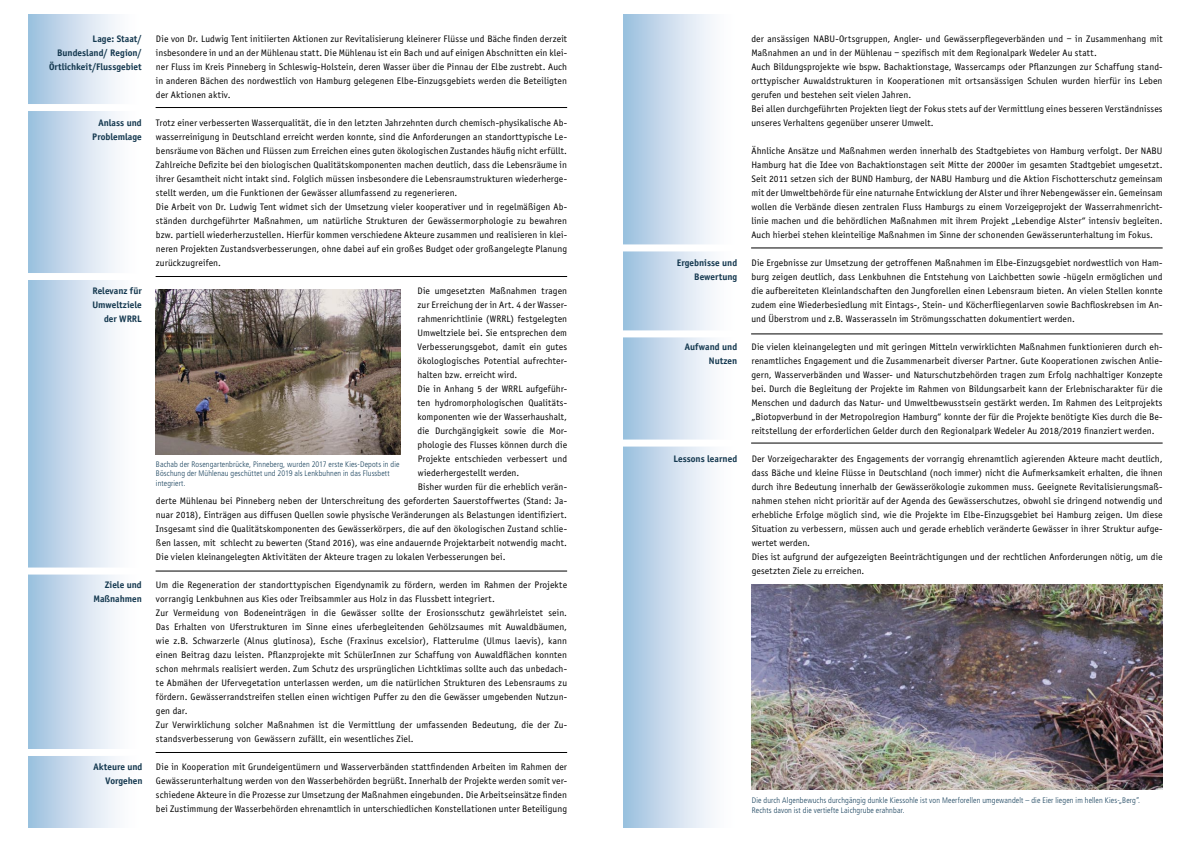
<style>
.page{position:relative;width:1191px;height:842px;background:#fff}
.page>*{position:absolute;margin:0;border:0;box-sizing:border-box;transform-origin:0 0}
.body{font:9.8px/14px "Officina Sans";letter-spacing:.01em;color:#000;text-align:justify}
.body_fett{font:700 9.8px/14px "Officina Sans";color:#13374e;text-align:right}
.bildunterschrift{font:300 condensed 8px/9.6px "Frutiger";letter-spacing:.015em;color:#19425d}
</style>
<div class="page">
<div style="left:624px;top:14px;width:113px;height:814px;background:linear-gradient(to right,#a1c2e0,#fff)"></div>
<div style="left:28px;top:14px;width:114px;height:814px;background:linear-gradient(to right,#a1c2e0,#fff)"></div>
<hr style="left:28px;top:107px;width:539px;height:1px;background:#000">
<div style="left:25px;top:104px;width:131px;height:7px;background:#fff"></div>
<hr style="left:28px;top:276px;width:539px;height:1px;background:#000">
<div style="left:25px;top:273px;width:131px;height:7px;background:#fff"></div>
<hr style="left:28px;top:571px;width:539px;height:1px;background:#000">
<div style="left:25px;top:567px;width:131px;height:7px;background:#fff"></div>
<img style="left:751px;top:584px;width:411px;height:206px">
<hr style="left:624px;top:248px;width:538px;height:1px;background:#000">
<div style="left:620px;top:244px;width:131px;height:7px;background:#fff"></div>
<hr style="left:624px;top:334px;width:538px;height:1px;background:#000">
<div style="left:620px;top:330px;width:131px;height:7px;background:#fff"></div>
<hr style="left:28px;top:752px;width:539px;height:1px;background:#000">
<div style="left:25px;top:749px;width:131px;height:7px;background:#fff"></div>
<hr style="left:624px;top:443px;width:538px;height:1px;background:#000">
<div style="left:620px;top:440px;width:131px;height:7px;background:#fff"></div>
<img style="left:156px;top:289px;width:244px;height:165px">
<p class="body_fett" style="left:93px;top:32px;width:51px">Lage: Staat/</p>
<p class="body_fett" style="left:49px;top:46px;width:94px">Bundesland/ Region/<br>Örtlichkeit/Flussgebiet</p>
<p class="body" style="left:156px;top:32px;width:413px">Die von Dr. Ludwig Tent initiierten Aktionen zur Revitalisierung kleinerer Flüsse und Bäche finden derzeit insbesondere in und an der Mühlenau statt. Die Mühlenau ist ein Bach und auf einigen Abschnitten ein klei&shy;ner Fluss im Kreis Pinneberg in Schleswig-Holstein, deren Wasser über die Pinnau der Elbe zustrebt. Auch in anderen Bächen des nordwestlich von Hamburg gelegenen Elbe-Einzugsgebiets werden die Beteiligten der Aktionen aktiv.</p>
<p class="body_fett" style="left:98px;top:116px;width:45px">Anlass und</p>
<p class="body_fett" style="left:92px;top:130px;width:51px">Problemlage</p>
<p class="body" style="left:156px;top:116px;width:413px">Trotz einer verbesserten Wasserqualität, die in den letzten Jahrzehnten durch chemisch-physikalische Ab&shy;wasserreinigung in Deutschland erreicht werden konnte, sind die Anforderungen an standorttypische Le&shy;bensräume von Bächen und Flüssen zum Erreichen eines guten ökologischen Zustandes häufig nicht erfüllt.<br>Zahlreiche Defizite bei den biologischen Qualitätskomponenten machen deutlich, dass die Lebensräume in ihrer Gesamtheit nicht intakt sind. Folglich müssen insbesondere die Lebensraumstrukturen wiederherge&shy;stellt werden, um die Funktionen der Gewässer allumfassend zu regenerieren.</p>
<p class="body" style="left:156px;top:200px;width:413px">Die Arbeit von Dr. Ludwig Tent widmet sich der Umsetzung vieler kooperativer und in regelmäßigen Ab&shy;ständen durchgeführter Maßnahmen, um natürliche Strukturen der Gewässermorphologie zu bewahren bzw. partiell wiederherzustellen. Hierfür kommen verschiedene Akteure zusammen und realisieren in klei&shy;neren Projekten Zustandsverbesserungen, ohne dabei auf ein großes Budget oder großangelegte Planung zurückzugreifen.</p>
<p class="body_fett" style="left:92px;top:284px;width:51px">Relevanz für</p>
<p class="body_fett" style="left:93px;top:298px;width:51px">Umweltziele</p>
<p class="body_fett" style="left:104px;top:312px;width:39px">der WRRL</p>
<p class="body" style="left:417px;top:284px;width:151px">Die umgesetzten Maßnahmen tragen zur Erreichung der in Art. 4 der Wasser&shy;rahmenrichtlinie (WRRL) festgelegten Umweltziele bei. Sie entsprechen dem Verbesserungsgebot, damit ein gutes ökologlogisches Potential aufrechter&shy;halten bzw. erreicht wird.</p>
<p class="body" style="left:417px;top:382px;width:151px">Die in Anhang 5 der WRRL aufgeführ&shy;ten hydromorphologischen Qualitäts&shy;komponenten wie der Wasserhaushalt, die Durchgängigkeit sowie die Mor&shy;phologie des Flusses können durch die Projekte entschieden verbessert und wiederhergestellt werden.</p>
<p class="body" style="left:156px;top:480px;width:413px;text-indent:262px">Bisher wurden für die erheblich verän&shy;derte Mühlenau bei Pinneberg neben der Unterschreitung des geforderten Sauerstoffwertes (Stand: Ja&shy;nuar 2018), Einträgen aus diffusen Quellen sowie physische Veränderungen als Belastungen identifiziert.<br>Insgesamt sind die Qualitätskomponenten des Gewässerkörpers, die auf den ökologischen Zustand schlie&shy;ßen lassen, mit schlecht zu bewerten (Stand 2016), was eine andauernde Projektarbeit notwendig macht.<br>Die vielen kleinangelegten Aktivitäten der Akteure tragen zu lokalen Verbesserungen bei.</p>
<p class="bildunterschrift" style="left:156px;top:459px;width:245px">Bachab der Rosengartenbrücke, Pinneberg, wurden 2017 erste Kies-Depots in die<br>Böschung der Mühlenau geschüttet und 2019 als Lenkbuhnen in das Flussbett integriert.</p>
<p class="body" style="left:751px;top:32px;width:413px">der ansässigen NABU-Ortsgruppen, Angler- und Gewässerpflegeverbänden und – in Zusammenhang mit<br>Maßnahmen an und in der Mühlenau – spezifisch mit dem Regionalpark Wedeler Au statt.</p>
<p class="body" style="left:751px;top:60px;width:413px">Auch Bildungsprojekte wie bspw. Bachaktionstage, Wassercamps oder Pflanzungen zur Schaffung stand&shy;orttypischer Auwaldstrukturen in Kooperationen mit ortsansässigen Schulen wurden hierfür ins Leben gerufen und bestehen seit vielen Jahren.</p>
<p class="body" style="left:751px;top:102px;width:413px">Bei allen durchgeführten Projekten liegt der Fokus stets auf der Vermittlung eines besseren Verständnisses unseres Verhaltens gegenüber unserer Umwelt.</p>
<p class="body" style="left:751px;top:144px;width:413px">Ähnliche Ansätze und Maßnahmen werden innerhalb des Stadtgebietes von Hamburg verfolgt. Der NABU Hamburg hat die Idee von Bachaktionstagen seit Mitte der 2000er im gesamten Stadtgebiet umgesetzt.<br>Seit 2011 setzen sich der BUND Hamburg, der NABU Hamburg und die Aktion Fischotterschutz gemeinsam mit der Umweltbehörde für eine naturnahe Entwicklung der Alster und ihrer Nebengewässer ein. Gemeinsam wollen die Verbände diesen zentralen Fluss Hamburgs zu einem Vorzeigeprojekt der Wasserrahmenricht&shy;linie machen und die behördlichen Maßnahmen mit ihrem Projekt „Lebendige Alster“ intensiv begleiten.<br>Auch hierbei stehen kleinteilige Maßnahmen im Sinne der schonenden Gewässerunterhaltung im Fokus.</p>
<p class="body_fett" style="left:677px;top:256px;width:62px">Ergebnisse und</p>
<p class="body_fett" style="left:694px;top:270px;width:45px">Bewertung</p>
<p class="body" style="left:751px;top:256px;width:413px">Die Ergebnisse zur Umsetzung der getroffenen Maßnahmen im Elbe-Einzugsgebiet nordwestlich von Ham&shy;burg zeigen deutlich, dass Lenkbuhnen die Entstehung von Laichbetten sowie -hügeln ermöglichen und die aufbereiteten Kleinlandschaften den Jungforellen einen Lebensraum bieten. An vielen Stellen konnte zudem eine Wiederbesiedlung mit Eintags-, Stein- und Köcherfliegenlarven sowie Bachfloskrebsen im An&shy;und Überstrom und z.B. Wasserasseln im Strömungsschatten dokumentiert werden.</p>
<p class="body_fett" style="left:685px;top:340px;width:54px">Aufwand und</p>
<p class="body_fett" style="left:709px;top:354px;width:30px">Nutzen</p>
<p class="body" style="left:751px;top:340px;width:413px">Die vielen kleinangelegten und mit geringen Mitteln verwirklichten Maßnahmen funktionieren durch eh&shy;renamtliches Engagement und die Zusammenarbeit diverser Partner. Gute Kooperationen zwischen Anlie&shy;gern, Wasserverbänden und Wasser- und Naturschutzbehörden tragen zum Erfolg nachhaltiger Konzepte bei. Durch die Begleitung der Projekte im Rahmen von Bildungsarbeit kann der Erlebnischarakter für die Menschen und dadurch das Natur- und Umweltbewusstsein gestärkt werden. Im Rahmen des Leitprojekts „Biotopverbund in der Metropolregion Hamburg“ konnte der für die Projekte benötigte Kies durch die Be&shy;reitstellung der erforderlichen Gelder durch den Regionalpark Wedeler Au 2018/2019 finanziert werden.</p>
<p class="body_fett" style="left:673px;top:452px;width:65px">Lessons learned</p>
<p class="body" style="left:751px;top:452px;width:412px">Der Vorzeigecharakter des Engagements der vorrangig ehrenamtlich agierenden Akteure macht deutlich, dass Bäche und kleine Flüsse in Deutschland (noch immer) nicht die Aufmerksamkeit erhalten, die ihnen durch ihre Bedeutung innerhalb der Gewässerökologie zukommen muss. Geeignete Revitalisierungsmaß&shy;nahmen stehen nicht prioritär auf der Agenda des Gewässerschutzes, obwohl sie dringend notwendig und erhebliche Erfolge möglich sind, wie die Projekte im Elbe-Einzugsgebiet bei Hamburg zeigen. Um diese Situation zu verbessern, müssen auch und gerade erheblich veränderte Gewässer in ihrer Struktur aufge&shy;wertet werden.</p>
<p class="body" style="left:751px;top:550px;width:412px">Dies ist aufgrund der aufgezeigten Beeinträchtigungen und der rechtlichen Anforderungen nötig, um die gesetzten Ziele zu erreichen.</p>
<p class="body_fett" style="left:105px;top:578px;width:38px">Ziele und</p>
<p class="body_fett" style="left:93px;top:592px;width:50px">Maßnahmen</p>
<p class="body" style="left:156px;top:578px;width:412px">Um die Regeneration der standorttypischen Eigendynamik zu fördern, werden im Rahmen der Projekte vorrangig Lenkbuhnen aus Kies oder Treibsammler aus Holz in das Flussbett integriert.</p>
<p class="body" style="left:156px;top:606px;width:413px">Zur Vermeidung von Bodeneinträgen in die Gewässer sollte der Erosionsschutz gewährleistet sein.<br>Das Erhalten von Uferstrukturen im Sinne eines uferbegleitenden Gehölzsaumes mit Auwaldbäumen, wie z.B. Schwarzerle (Alnus glutinosa), Esche (Fraxinus excelsior), Flatterulme (Ulmus laevis), kann einen Beitrag dazu leisten. Pflanzprojekte mit SchülerInnen zur Schaffung von Auwaldflächen konnten schon mehrmals realisiert werden. Zum Schutz des ursprünglichen Lichtklimas sollte auch das unbedach&shy;te Abmähen der Ufervegetation unterlassen werden, um die natürlichen Strukturen des Lebensraums zu fördern. Gewässerrandstreifen stellen einen wichtigen Puffer zu den die Gewässer umgebenden Nutzun&shy;gen dar.</p>
<p class="body" style="left:156px;top:718px;width:412px">Zur Verwirklichung solcher Maßnahmen ist die Vermittlung der umfassenden Bedeutung, die der Zu&shy;standsverbesserung von Gewässern zufällt, ein wesentliches Ziel.</p>
<p class="body_fett" style="left:94px;top:760px;width:50px">Akteure und</p>
<p class="body_fett" style="left:106px;top:774px;width:38px">Vorgehen</p>
<p class="body" style="left:156px;top:760px;width:413px">Die in Kooperation mit Grundeigentümern und Wasserverbänden stattfindenden Arbeiten im Rahmen der Gewässerunterhaltung werden von den Wasserbehörden begrüßt. Innerhalb der Projekte werden somit ver&shy;schiedene Akteure in die Prozesse zur Umsetzung der Maßnahmen eingebunden. Die Arbeitseinsätze finden bei Zustimmung der Wasserbehörden ehrenamtlich in unterschiedlichen Konstellationen unter Beteiligung</p>
<p class="bildunterschrift" style="left:752px;top:795px;width:390px">Die durch Algenbewuchs durchgängig dunkle Kiessohle ist von Meerforellen umgewandelt – die Eier liegen im hellen Kies-„Berg“.<br>Rechts davon ist die vertiefte Laichgrube erahnbar.</p>
</div>
